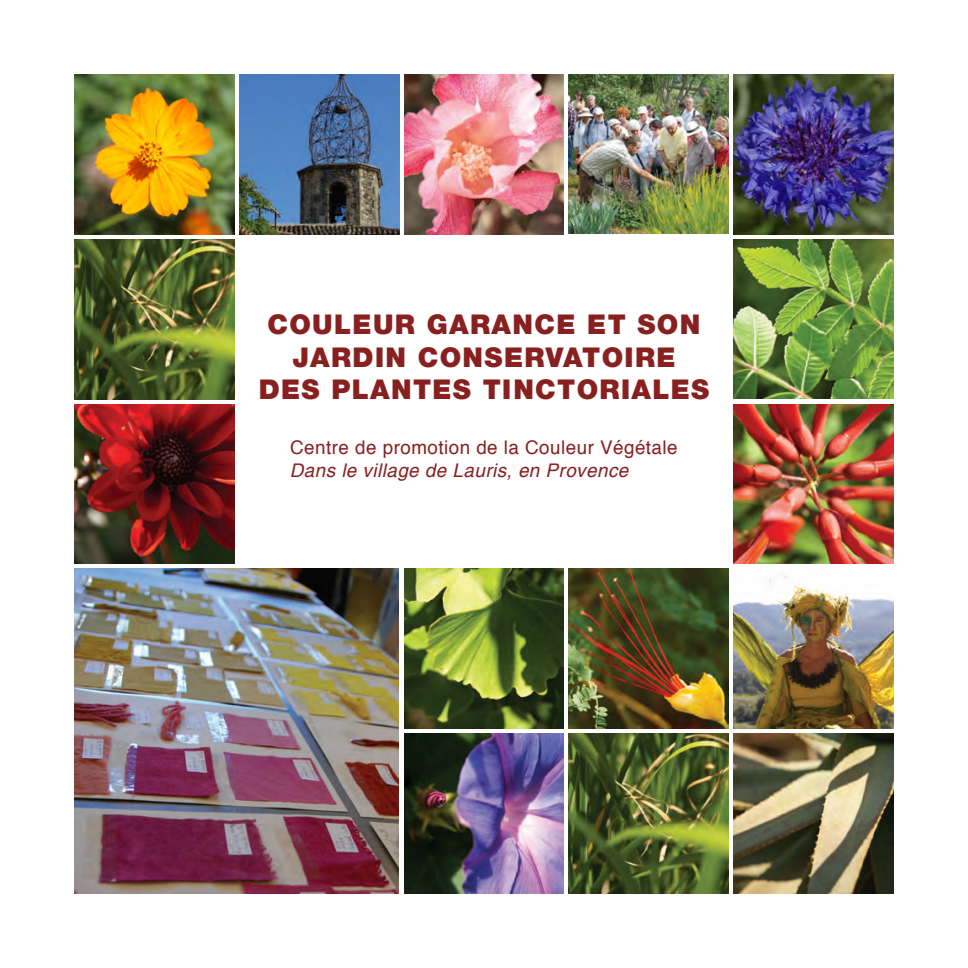
<style>
.page{position:relative;width:968px;height:968px;background:#fff}
.page>*{position:absolute;margin:0;border:0;box-sizing:border-box;transform-origin:0 0}
.t1{font:900 27.12px/32.6px "Helvetica 95";letter-spacing:.05em;color:#87201f;text-align:center}
.t2{font:18.72px "Helvetica";letter-spacing:.025em;color:#87201f}
.t3{font:italic 18.72px "Helvetica";letter-spacing:.025em;color:#87201f}
</style>
<div class="page">
<img style="left:568px;top:568px;width:160px;height:160px">
<img style="left:568px;top:733px;width:160px;height:160px">
<img style="left:239px;top:74px;width:160px;height:160px">
<img style="left:404px;top:568px;width:160px;height:160px">
<img style="left:74px;top:568px;width:324px;height:325px">
<img style="left:733px;top:239px;width:160px;height:159px">
<img style="left:733px;top:404px;width:160px;height:160px">
<img style="left:733px;top:733px;width:160px;height:160px">
<img style="left:74px;top:239px;width:160px;height:160px">
<img style="left:74px;top:404px;width:160px;height:160px">
<img style="left:404px;top:74px;width:159px;height:160px">
<img style="left:568px;top:74px;width:160px;height:160px">
<img style="left:733px;top:573px;width:160px;height:155px">
<img style="left:404px;top:733px;width:160px;height:160px">
<img style="left:74px;top:74px;width:160px;height:160px">
<img style="left:733px;top:74px;width:160px;height:160px">
<p class="t1" style="left:258px;top:308px;width:452px">COULEUR GARANCE ET SON<br>JARDIN CONSERVATOIRE<br>DES PLANTES TINCTORIALES</p>
<p class="t2" style="left:290px;top:436px;width:389px">Centre de promotion de la Couleur Végétale</p>
<p class="t3" style="left:290px;top:459px;width:340px">Dans le village de Lauris, en Provence</p>
</div>
